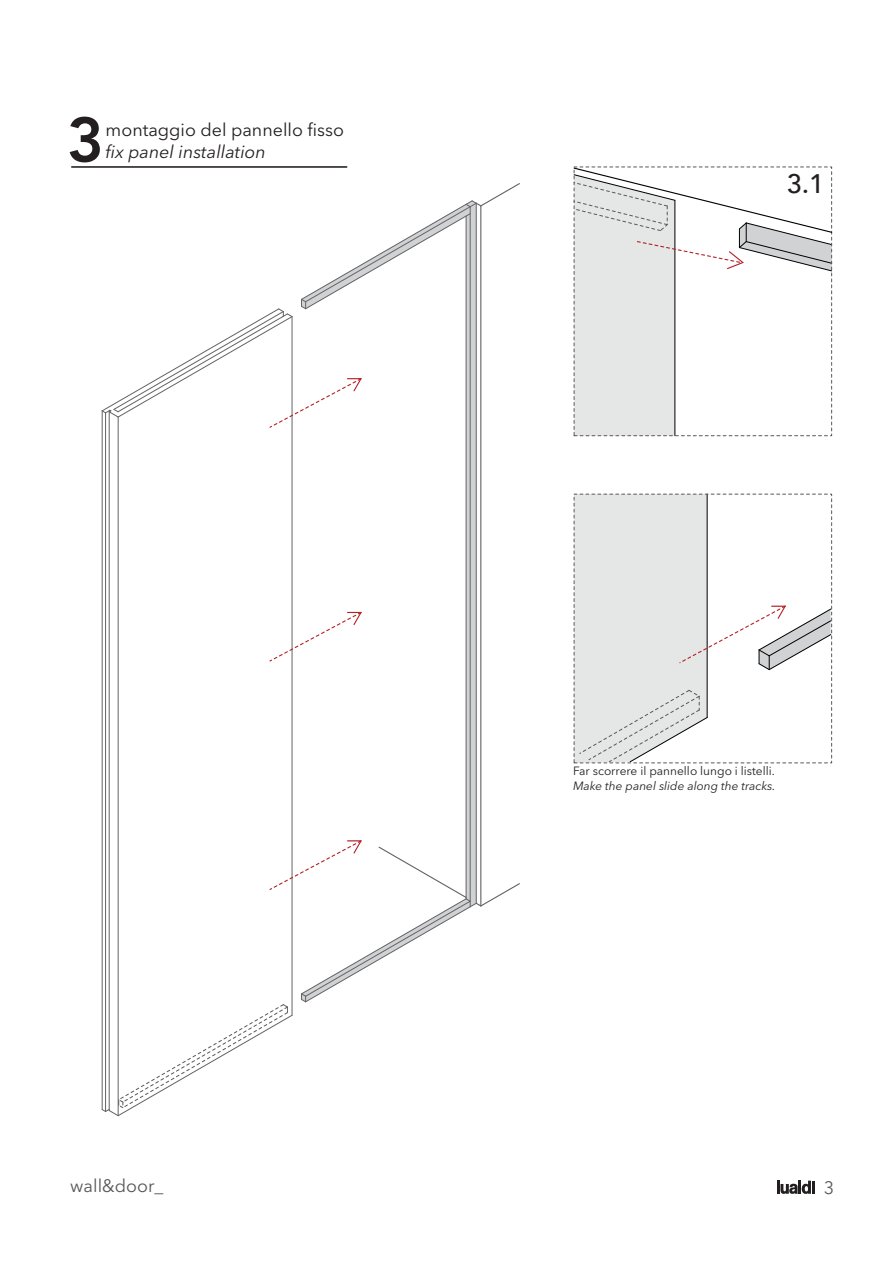
<style>
.page{position:relative;width:893px;height:1263px;background:#fff}
.page>*{position:absolute;margin:0;border:0;box-sizing:border-box;transform-origin:0 0}
.t1{font:800 62.55px "Avenir";color:#231f20}
.t2{font:500 26.85px "Avenir";color:#231f20}
.t3{font:17.85px "Avenir Next LT Pro";color:#231f20}
.t4{font:italic 17.85px "Avenir Next LT Pro";color:#231f20}
.t5{font:17.85px "Avenir Next LT Pro";color:#57585a}
.t6{font:11.85px/14.2px "Avenir Next LT Pro";color:#231f20}
.s1{font-style:italic}
</style>
<div class="page">
<svg style="left:777px;top:1181px;width:38px;height:13px"></svg>
<hr style="left:72px;top:166px;width:275px;height:2px;background:#181210">
<svg style="left:574px;top:494px;width:258px;height:269px"></svg>
<svg style="left:101px;top:183px;width:419px;height:933px"></svg>
<svg style="left:573px;top:167px;width:260px;height:269px"></svg>
<p class="t1" style="left:67px;top:83px;width:39px">3</p>
<p class="t3" style="left:106px;top:119px;width:240px">montaggio del pannello fisso</p>
<p class="t4" style="left:106px;top:141px;width:162px">fix panel installation</p>
<p class="t2" style="left:787px;top:160px;width:39px">3.1</p>
<p class="t6" style="left:573px;top:764px;width:204px">Far scorrere il pannello lungo i listelli.<br><span class="s1">Make the panel slide along the tracks.</span></p>
<p class="t5" style="left:70px;top:1175px;width:95px">wall&amp;door_</p>
<p class="t5" style="left:824px;top:1177px;width:12px">3</p>
</div>
